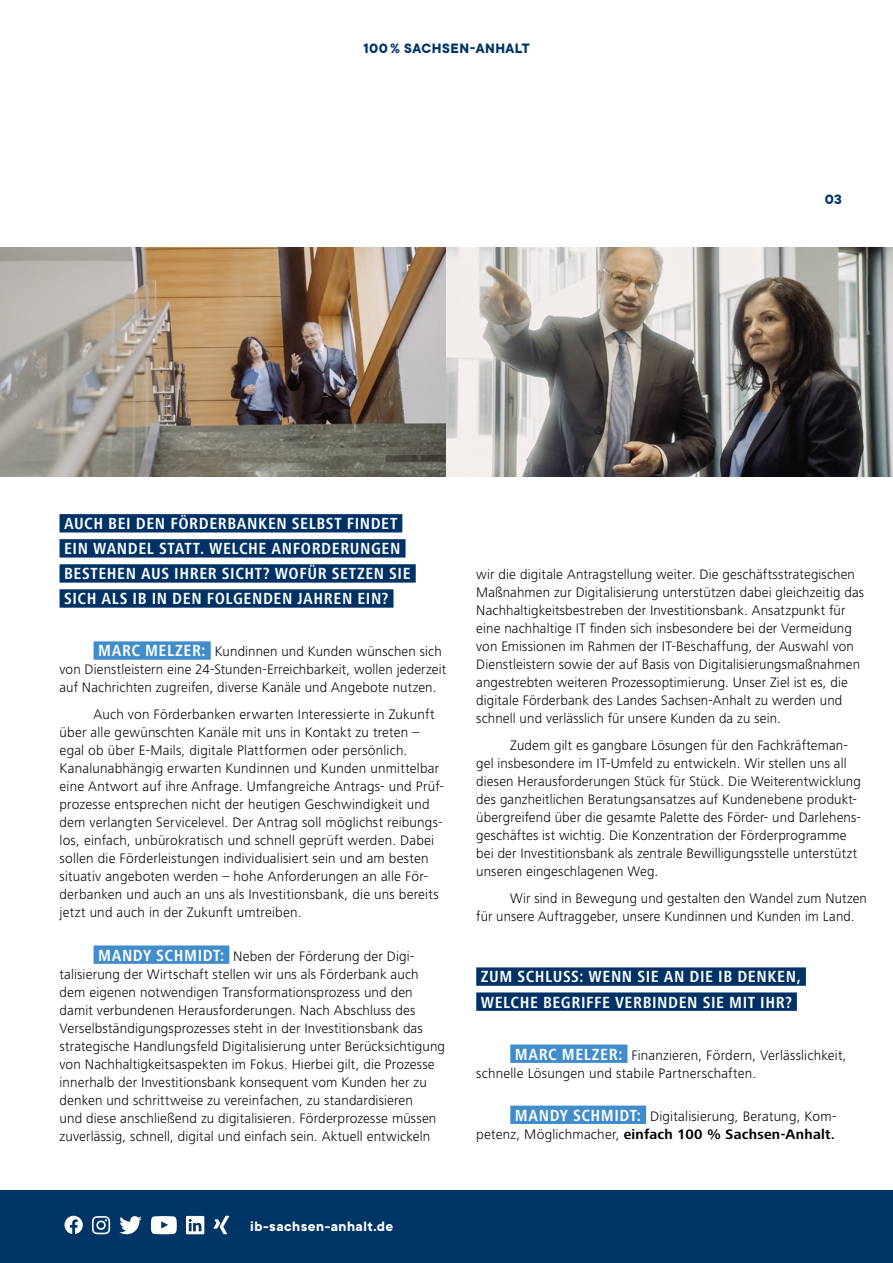
<style>
.page{position:relative;width:893px;height:1263px;background:#fff}
.page>*{position:absolute;margin:0;border:0;box-sizing:border-box;transform-origin:0 0}
.t1{font:700 condensed 16.65px/25px "Frutiger Next LT";letter-spacing:.035em;color:#fff}
.t2{font:700 15px "TT Commons";letter-spacing:.03em;color:#003566}
.t3{font:700 15px "TT Commons";letter-spacing:.03em;color:#fff}
.t4{font:300 14.25px/18px "Frutiger Next LT";letter-spacing:.01em;color:#000}
.s1{font-weight:700;font-stretch:condensed;font-size:16.65px;color:#fff}
.s2{font-weight:700}
</style>
<div class="page">
<div style="left:476px;top:967px;width:330px;height:19px;background:#003266"></div>
<div style="left:476px;top:992px;width:321px;height:19px;background:#003266"></div>
<div style="left:510px;top:1044px;width:117px;height:19px;background:#418dcb"></div>
<div style="left:510px;top:1105px;width:136px;height:19px;background:#418dcb"></div>
<div style="left:60px;top:514px;width:342px;height:18px;background:#003266"></div>
<div style="left:60px;top:539px;width:346px;height:18px;background:#003266"></div>
<div style="left:60px;top:564px;width:356px;height:19px;background:#003266"></div>
<div style="left:60px;top:589px;width:333px;height:19px;background:#003266"></div>
<div style="left:94px;top:641px;width:117px;height:19px;background:#418dcb"></div>
<div style="left:94px;top:945px;width:135px;height:19px;background:#418dcb"></div>
<div style="left:0;top:1190px;width:893px;height:73px;background:#003566"></div>
<svg style="left:64px;top:1216px;width:19px;height:18px"></svg>
<svg style="left:92px;top:1216px;width:18px;height:18px"></svg>
<svg style="left:119px;top:1216px;width:23px;height:18px"></svg>
<svg style="left:151px;top:1216px;width:26px;height:18px"></svg>
<svg style="left:186px;top:1216px;width:18px;height:18px"></svg>
<svg style="left:213px;top:1216px;width:16px;height:18px"></svg>
<img style="left:0;top:247px;width:446px;height:230px">
<img style="left:446px;top:247px;width:447px;height:230px">
<p class="t2" style="left:363px;top:40px;width:168px">100% SACHSEN-ANHALT</p>
<p class="t2" style="left:825px;top:191px;width:19px">03</p>
<p class="t1" style="left:64px;top:511px;width:348px">AUCH BEI DEN FÖRDERBANKEN SELBST FINDET EIN WANDEL STATT. WELCHE ANFORDERUNGEN BESTEHEN AUS IHRER SICHT? WOFÜR SETZEN SIE SICH ALS IB IN DEN FOLGENDEN JAHREN EIN?</p>
<p class="t4" style="left:60px;top:643px;width:388px;text-indent:39px"><span class="s1">MARC MELZER:</span> Kundinnen und Kunden wünschen sich von Dienstleistern eine 24-Stunden-Erreichbarkeit, wollen jederzeit auf Nachrichten zugreifen, diverse Kanäle und Angebote nutzen.</p>
<p class="t4" style="left:60px;top:706px;width:386px;text-indent:34px">Auch von Förderbanken erwarten Interessierte in Zukunft über alle gewünschten Kanäle mit uns in Kontakt zu treten – egal ob über E-Mails, digitale Plattformen oder persönlich.<br>Kanalunabhängig erwarten Kundinnen und Kunden unmittelbar eine Antwort auf ihre Anfrage. Umfangreiche Antrags- und Prüf&shy;prozesse entsprechen nicht der heutigen Geschwindigkeit und dem verlangten Servicelevel. Der Antrag soll möglichst reibungs&shy;los, einfach, unbürokratisch und schnell geprüft werden. Dabei sollen die Förderleistungen individualisiert sein und am besten situativ angeboten werden – hohe Anforderungen an alle För&shy;derbanken und auch an uns als Investitionsbank, die uns bereits jetzt und auch in der Zukunft umtreiben.</p>
<p class="t4" style="left:60px;top:947px;width:387px;text-indent:39px"><span class="s1">MANDY SCHMIDT:</span> Neben der Förderung der Digi&shy;talisierung der Wirtschaft stellen wir uns als Förderbank auch dem eigenen notwendigen Transformationsprozess und den damit verbundenen Herausforderungen. Nach Abschluss des Verselbständigungsprozesses steht in der Investitionsbank das strategische Handlungsfeld Digitalisierung unter Berücksichtigung von Nachhaltigkeitsaspekten im Fokus. Hierbei gilt, die Prozesse innerhalb der Investitionsbank konsequent vom Kunden her zu denken und schrittweise zu vereinfachen, zu standardisieren<br>und diese anschließend zu digitalisieren. Förderprozesse müssen zuverlässig, schnell, digital und einfach sein. Aktuell entwickeln</p>
<p class="t4" style="left:476px;top:566px;width:389px">wir die digitale Antragstellung weiter. Die geschäftsstrategischen Maßnahmen zur Digitalisierung unterstützen dabei gleichzeitig das Nachhaltigkeitsbestreben der Investitionsbank. Ansatzpunkt für eine nachhaltige IT finden sich insbesondere bei der Vermeidung von Emissionen im Rahmen der IT-Beschaffung, der Auswahl von Dienstleistern sowie der auf Basis von Digitalisierungsmaßnahmen angestrebten weiteren Prozessoptimierung. Unser Ziel ist es, die digitale Förderbank des Landes Sachsen-Anhalt zu werden und schnell und verlässlich für unsere Kunden da zu sein.</p>
<p class="t4" style="left:476px;top:737px;width:386px;text-indent:34px">Zudem gilt es gangbare Lösungen für den Fachkräfteman&shy;gel insbesondere im IT-Umfeld zu entwickeln. Wir stellen uns all diesen Herausforderungen Stück für Stück. Die Weiterentwicklung des ganzheitlichen Beratungsansatzes auf Kundenebene produkt&shy;übergreifend über die gesamte Palette des Förder- und Darlehens&shy;geschäftes ist wichtig. Die Konzentration der Förderprogramme bei der Investitionsbank als zentrale Bewilligungsstelle unterstützt unseren eingeschlagenen Weg.</p>
<p class="t4" style="left:476px;top:890px;width:392px;text-indent:34px">Wir sind in Bewegung und gestalten den Wandel zum Nutzen für unsere Auftraggeber, unsere Kundinnen und Kunden im Land.</p>
<p class="t1" style="left:481px;top:964px;width:321px">ZUM SCHLUSS: WENN SIE AN DIE IB DENKEN,<br>WELCHE BEGRIFFE VERBINDEN SIE MIT IHR?</p>
<p class="t4" style="left:476px;top:1046px;width:372px;text-indent:39px"><span class="s1">MARC MELZER:</span> Finanzieren, Fördern, Verlässlichkeit, schnelle Lösungen und stabile Partnerschaften.</p>
<p class="t4" style="left:476px;top:1107px;width:361px;text-align:right"><span class="s1">MANDY SCHMIDT:</span> Digitalisierung, Beratung, Kom&shy;petenz, Möglichmacher, <span class="s2">einfach 100 % Sachsen-Anhalt.</span></p>
<p class="t3" style="left:250px;top:1218px;width:145px">ib-sachsen-anhalt.de</p>
</div>
